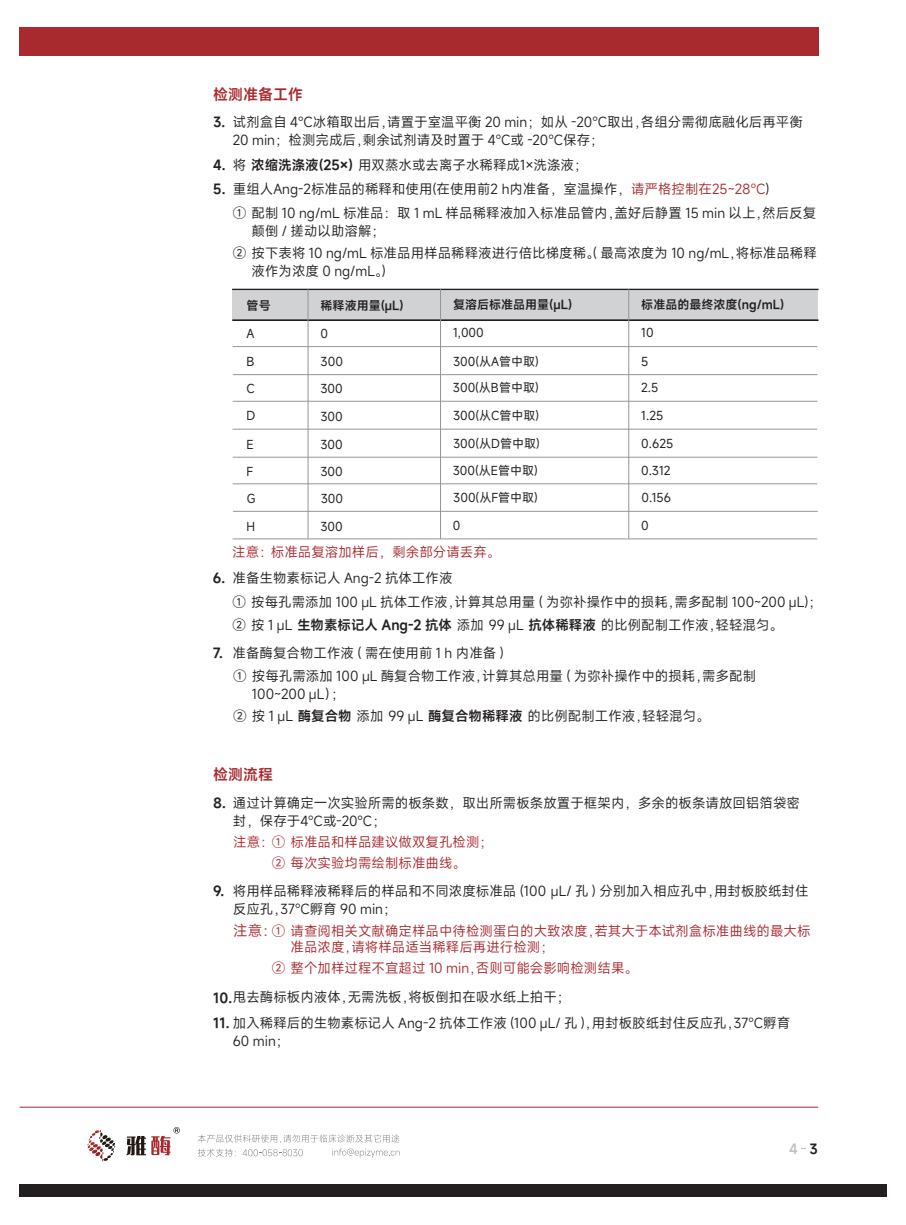
<style>
.page{position:relative;width:906px;height:1225px;background:#fff}
.page>*{position:absolute;margin:0;border:0;box-sizing:border-box;transform-origin:0 0}
.t1{font:600 15px "Mi Sans";color:#a8292e}
.t2{font:14.55px "Mi Sans";color:#a8292e}
.t3{font:13.5px/18px "Mi Sans";color:#231f20}
.t4{font:13.5px/20.7px "Mi Sans";color:#a8292e}
.t5{font:600 13.5px "Mi Sans";color:#231f20}
.t6{font:600 13.5px "Mi Sans";color:#c2c3c6}
.t7{font:12px "Mi Sans";color:#231f20}
.t8{font:600 12px "Mi Sans";color:#231f20}
.s1{font-weight:600}
.s2{color:#a8292e}
.s3{color:#231f20}
</style>
<div class="page">
<hr style="left:20px;top:1106px;width:798px;height:1px;background:#a8292e">
<div style="left:20px;top:1184px;width:866px;height:13px;background:#231f20"></div>
<svg style="left:87px;top:1130px;width:28px;height:31px"></svg>
<svg style="left:126px;top:1127px;width:54px;height:28px"></svg>
<svg style="left:198px;top:1134px;width:201px;height:23px"></svg>
<div style="left:19px;top:27px;width:799px;height:29px;background:#a8292e"></div>
<div style="left:233px;top:289px;width:585px;height:31px;background:#d1d2d4"></div>
<div style="left:232px;top:289px;width:586px;height:1px;border:1px solid #231f20"></div>
<div style="left:232px;top:320px;width:586px;height:1px;border:1px solid #231f20"></div>
<hr style="left:308px;top:289px;width:1px;height:250px;background:#939598">
<hr style="left:233px;top:346px;width:584px;height:1px;background:#939598">
<hr style="left:233px;top:374px;width:584px;height:1px;background:#939598">
<hr style="left:440px;top:289px;width:1px;height:250px;background:#939598">
<hr style="left:628px;top:289px;width:1px;height:250px;background:#939598">
<hr style="left:233px;top:401px;width:584px;height:1px;background:#939598">
<hr style="left:233px;top:429px;width:584px;height:1px;background:#939598">
<hr style="left:233px;top:457px;width:584px;height:1px;background:#939598">
<hr style="left:233px;top:483px;width:584px;height:1px;background:#939598">
<hr style="left:233px;top:511px;width:584px;height:1px;background:#939598">
<hr style="left:233px;top:538px;width:584px;height:1px;background:#939598">
<p class="t1" style="left:213px;top:85px;width:91px">检测准备工作</p>
<p class="t5" style="left:213px;top:113px;width:14px">3.</p>
<p class="t3" style="left:233px;top:113px;width:571px">试剂盒自 4℃冰箱取出后，请置于室温平衡 20 min；如从 -20℃取出，各组分需彻底融化后再平衡<br>20 min；检测完成后，剩余试剂请及时置于 4℃或 -20℃保存；</p>
<p class="t3" style="left:213px;top:156px;width:376px"><span class="s1">4.</span> 将 <span class="s1">浓缩洗涤液(25×)</span> 用双蒸水或去离子水稀释成1×洗涤液；</p>
<p class="t3" style="left:233px;top:176px;width:585px;line-height:24px;text-indent:-20px"><span class="s1">5.</span> 重组人Ang-2标准品的稀释和使用(在使用前2 h内准备，室温操作，<span class="s2">请严格控制在25~28℃</span>)<br>① 配制 10 ng/mL 标准品：取 1 mL 样品稀释液加入标准品管内，盖好后静置 15 min 以上，然后反复</p>
<p class="t3" style="left:233px;top:219px;width:585px;line-height:22px;text-indent:19px">颠倒 / 搓动以助溶解；<br>② 按下表将 10 ng/mL 标准品用样品稀释液进行倍比梯度稀。( 最高浓度为 10 ng/mL，将标准品稀释</p>
<p class="t3" style="left:251px;top:262px;width:138px">液作为浓度 0 ng/mL。)</p>
<p class="t8" style="left:247px;top:297px;width:26px">管号</p>
<p class="t8" style="left:321px;top:297px;width:85px">稀释液用量(μL)</p>
<p class="t7" style="left:247px;top:325px;width:9px">A</p>
<p class="t7" style="left:247px;top:354px;width:10px">B</p>
<p class="t7" style="left:321px;top:325px;width:9px">0</p>
<p class="t7" style="left:321px;top:354px;width:24px">300</p>
<p class="t8" style="left:453px;top:296px;width:121px">复溶后标准品用量(μL)</p>
<p class="t7" style="left:453px;top:325px;width:32px">1,000</p>
<p class="t7" style="left:453px;top:353px;width:87px">300(从A管中取)</p>
<p class="t8" style="left:641px;top:296px;width:145px">标准品的最终浓度(ng/mL)</p>
<p class="t7" style="left:641px;top:325px;width:14px">10</p>
<p class="t7" style="left:641px;top:353px;width:9px">5</p>
<p class="t7" style="left:246px;top:380px;width:10px">C</p>
<p class="t7" style="left:320px;top:380px;width:24px">300</p>
<p class="t7" style="left:453px;top:380px;width:87px">300(从B管中取)</p>
<p class="t7" style="left:641px;top:380px;width:19px">2.5</p>
<p class="t7" style="left:246px;top:408px;width:10px">D</p>
<p class="t7" style="left:246px;top:436px;width:9px">E</p>
<p class="t7" style="left:453px;top:407px;width:88px">300(从C管中取)</p>
<p class="t7" style="left:453px;top:436px;width:88px">300(从D管中取)</p>
<p class="t7" style="left:641px;top:407px;width:24px">1.25</p>
<p class="t7" style="left:641px;top:436px;width:34px">0.625</p>
<p class="t7" style="left:320px;top:408px;width:24px">300</p>
<p class="t7" style="left:320px;top:436px;width:24px">300</p>
<p class="t7" style="left:246px;top:463px;width:8px">F</p>
<p class="t7" style="left:320px;top:463px;width:24px">300</p>
<p class="t7" style="left:453px;top:462px;width:86px">300(从E管中取)</p>
<p class="t7" style="left:641px;top:462px;width:31px">0.312</p>
<p class="t7" style="left:247px;top:490px;width:10px">G</p>
<p class="t7" style="left:321px;top:490px;width:24px">300</p>
<p class="t7" style="left:453px;top:490px;width:86px">300(从F管中取)</p>
<p class="t7" style="left:641px;top:490px;width:31px">0.156</p>
<p class="t7" style="left:246px;top:518px;width:10px">H</p>
<p class="t7" style="left:320px;top:518px;width:24px">300</p>
<p class="t7" style="left:453px;top:517px;width:9px">0</p>
<p class="t7" style="left:641px;top:517px;width:9px">0</p>
<p class="t4" style="left:232px;top:542px;width:270px">注意：标准品复溶加样后，剩余部分请丢弃。</p>
<p class="t3" style="left:233px;top:566px;width:591px;line-height:23.5px;text-indent:-20px"><span class="s1">6.</span> 准备生物素标记人 Ang-2 抗体工作液<br>① 按每孔需添加 100 μL 抗体工作液，计算其总用量 ( 为弥补操作中的损耗，需多配制 100~200 μL)；<br>② 按 1 μL <span class="s1">生物素标记人 Ang-2 抗体</span> 添加 99 μL <span class="s1">抗体稀释液</span> 的比例配制工作液，轻轻混匀。</p>
<p class="t3" style="left:252px;top:667px;width:506px;text-indent:-19px">① 按每孔需添加 100 μL 酶复合物工作液，计算其总用量 ( 为弥补操作中的损耗，需多配制<br>100~200 μL）；</p>
<p class="t3" style="left:233px;top:707px;width:478px">② 按 1 μL <span class="s1">酶复合物</span> 添加 99 μL <span class="s1">酶复合物稀释液</span> 的比例配制工作液，轻轻混匀。</p>
<p class="t3" style="left:213px;top:644px;width:292px"><span class="s1">7.</span> 准备酶复合物工作液 ( 需在使用前 1 h 内准备 )</p>
<p class="t1" style="left:213px;top:765px;width:61px">检测流程</p>
<p class="t5" style="left:213px;top:794px;width:14px">8.</p>
<p class="t5" style="left:213px;top:882px;width:13px">9.</p>
<p class="t3" style="left:233px;top:793px;width:568px">通过计算确定一次实验所需的板条数，取出所需板条放置于框架内，多余的板条请放回铝箔袋密封，保存于4℃或-20℃；</p>
<p class="t4" style="left:272px;top:831px;width:223px;text-indent:-39px">注意：① 标准品和样品建议做双复孔检测；<br>② 每次实验均需绘制标准曲线。</p>
<p class="t3" style="left:233px;top:882px;width:577px">将用样品稀释液稀释后的样品和不同浓度标准品 (100 μL/ 孔 ) 分别加入相应孔中，用封板胶纸封住反应孔，37℃孵育 90 min；</p>
<p class="t2" style="left:233px;top:920px;width:45px">注意：</p>
<p class="t4" style="left:290px;top:922px;width:521px;line-height:16.5px;text-indent:-19px">① 请查阅相关文献确定样品中待检测蛋白的大致浓度，若其大于本试剂盒标准曲线的最大标准品浓度，请将样品适当稀释后再进行检测；</p>
<p class="t4" style="left:272px;top:958px;width:367px">② 整个加样过程不宜超过 10 min，否则可能会影响检测结果。</p>
<p class="t3" style="left:213px;top:988px;width:359px"><span class="s1">10.</span>甩去酶标板内液体，无需洗板，将板倒扣在吸水纸上拍干；</p>
<p class="t3" style="left:233px;top:1013px;width:559px;text-indent:-20px"><span class="s1">11.</span> 加入稀释后的生物素标记人 Ang-2 抗体工作液 (100 μL/ 孔 )，用封板胶纸封住反应孔，37℃孵育<br>60 min；</p>
<p class="t6" style="left:789px;top:1139px;width:30px">4 <span class="s3">3</span></p>
</div>
